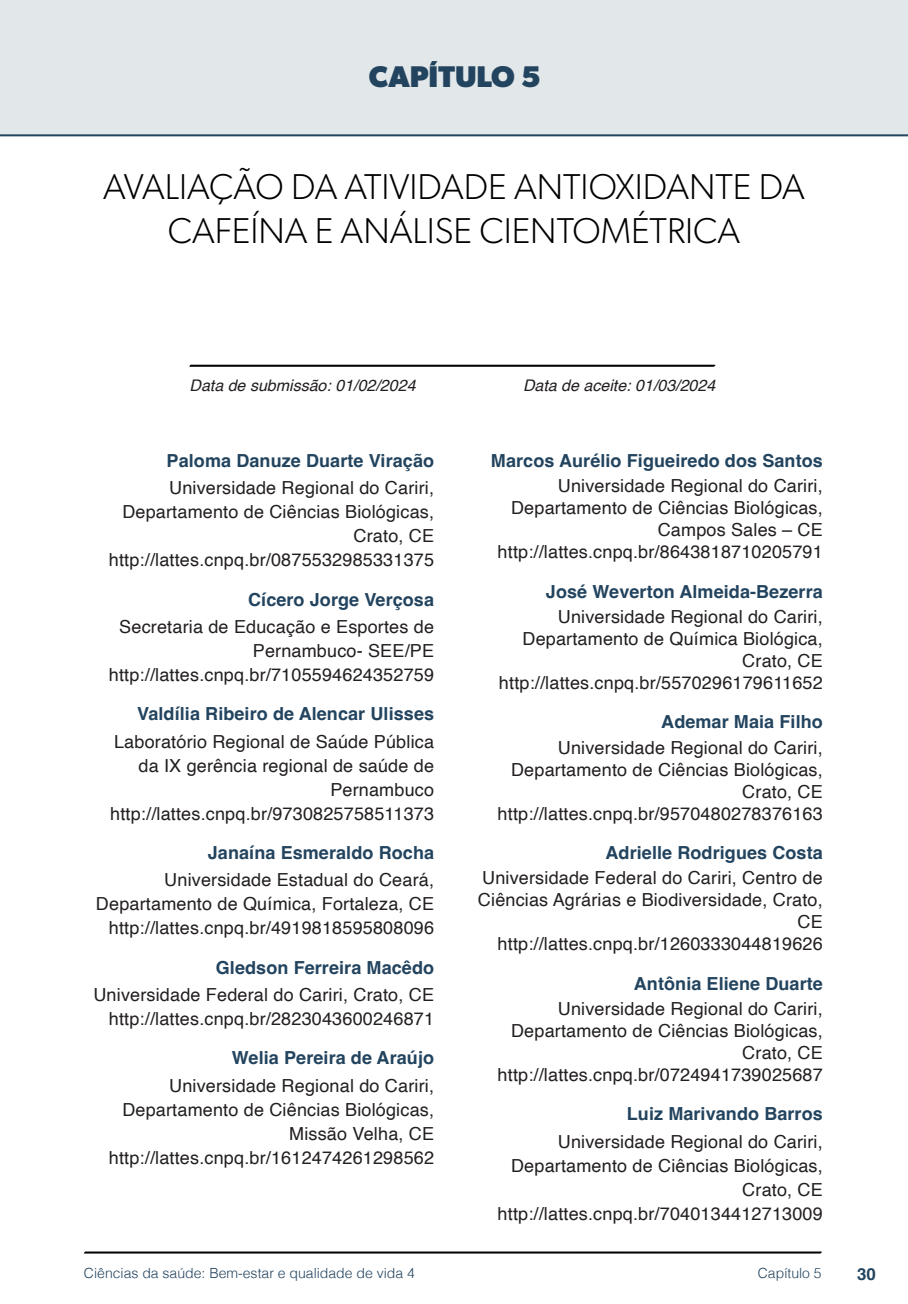
<style>
.page{position:relative;width:908px;height:1304px;background:#fff}
.page>*{position:absolute;margin:0;border:0;box-sizing:border-box;transform-origin:0 0}
.nome_artigos{font:300 36px/44px "Gibson";color:#000;text-align:center}
.capítulos{font:700 30px "Gibson";color:#23445f}
.info_autores{font:18px/24px "Helvetica";letter-spacing:.01em;color:#231f20;text-align:right}
.nome_autores{font:700 18px "Helvetica";letter-spacing:.005em;color:#23445f}
.t1{font:700 16.8px "Helvetica";color:#23445f}
.data{font:italic 16px "Helvetica";color:#231f20}
.t2{font:300 14px "Helvetica";color:#23445f}
</style>
<div class="page">
<svg style="left:84px;top:1251px;width:737px;height:3px;background:#515151"></svg>
<div style="left:0;top:0;width:907px;height:136px;background:#e2e7e9"></div>
<svg style="left:189px;top:364px;width:526px;height:3px;background:#4f4f4f"></svg>
<div style="left:44px;top:72px;width:68px;height:61px;background:#e2e7e9"></div>
<p class="capítulos" style="left:369px;top:58px;width:173px">CAPÍTULO 5</p>
<p class="nome_artigos" style="left:103px;top:164px;width:703px">AVALIAÇÃO DA ATIVIDADE ANTIOXIDANTE DA<br>CAFEÍNA E ANÁLISE CIENTOMÉTRICA</p>
<p class="data" style="left:189px;top:373px;width:227px">Data de submissão: 01/02/2024</p>
<p class="data" style="left:523px;top:373px;width:194px">Data de aceite: 01/03/2024</p>
<p class="nome_autores" style="left:166px;top:450px;width:269px">Paloma Danuze Duarte Viração</p>
<p class="info_autores" style="left:122px;top:477px;width:313px">Universidade Regional do Cariri,<br>Departamento de Ciências Biológicas,<br>Crato, CE</p>
<p class="info_autores" style="left:109px;top:549px;width:326px">http://lattes.cnpq.br/0875532985331375</p>
<p class="nome_autores" style="left:248px;top:588px;width:187px">Cícero Jorge Verçosa</p>
<p class="info_autores" style="left:119px;top:615px;width:316px">Secretaria de Educação e Esportes de<br>Pernambuco- SEE/PE</p>
<p class="info_autores" style="left:109px;top:663px;width:326px">http://lattes.cnpq.br/7105594624352759</p>
<p class="nome_autores" style="left:137px;top:703px;width:298px">Valdília Ribeiro de Alencar Ulisses</p>
<p class="info_autores" style="left:114px;top:730px;width:321px">Laboratório Regional de Saúde Pública da IX gerência regional de saúde de<br>Pernambuco</p>
<p class="info_autores" style="left:110px;top:802px;width:325px">http://lattes.cnpq.br/9730825758511373</p>
<p class="nome_autores" style="left:208px;top:842px;width:228px">Janaína Esmeraldo Rocha</p>
<p class="info_autores" style="left:96px;top:869px;width:339px">Universidade Estadual do Ceará,<br>Departamento de Química, Fortaleza, CE</p>
<p class="info_autores" style="left:109px;top:917px;width:326px">http://lattes.cnpq.br/4919818595808096</p>
<p class="nome_autores" style="left:216px;top:956px;width:220px">Gledson Ferreira Macêdo</p>
<p class="info_autores" style="left:93px;top:983px;width:342px">Universidade Federal do Cariri, Crato, CE</p>
<p class="info_autores" style="left:109px;top:1007px;width:326px">http://lattes.cnpq.br/2823043600246871</p>
<p class="nome_autores" style="left:232px;top:1047px;width:204px">Welia Pereira de Araújo</p>
<p class="info_autores" style="left:122px;top:1074px;width:313px">Universidade Regional do Cariri,<br>Departamento de Ciências Biológicas,<br>Missão Velha, CE</p>
<p class="info_autores" style="left:109px;top:1146px;width:326px">http://lattes.cnpq.br/1612474261298562</p>
<p class="nome_autores" style="left:491px;top:450px;width:333px">Marcos Aurélio Figueiredo dos Santos</p>
<p class="info_autores" style="left:511px;top:476px;width:313px;line-height:22px">Universidade Regional do Cariri,<br>Departamento de Ciências Biológicas,<br>Campos Sales – CE</p>
<p class="info_autores" style="left:497px;top:541px;width:326px">http://lattes.cnpq.br/8643818710205791</p>
<p class="nome_autores" style="left:545px;top:580px;width:278px">José Weverton Almeida-Bezerra</p>
<p class="info_autores" style="left:522px;top:606px;width:302px;line-height:22px">Universidade Regional do Cariri,<br>Departamento de Química Biológica,<br>Crato, CE</p>
<p class="info_autores" style="left:498px;top:671px;width:325px">http://lattes.cnpq.br/5570296179611652</p>
<p class="nome_autores" style="left:661px;top:711px;width:163px">Ademar Maia Filho</p>
<p class="info_autores" style="left:511px;top:737px;width:313px;line-height:22px">Universidade Regional do Cariri,<br>Departamento de Ciências Biológicas,<br>Crato, CE</p>
<p class="info_autores" style="left:497px;top:802px;width:326px">http://lattes.cnpq.br/9570480278376163</p>
<p class="nome_autores" style="left:605px;top:842px;width:219px">Adrielle Rodrigues Costa</p>
<p class="info_autores" style="left:477px;top:868px;width:346px;line-height:22px">Universidade Federal do Cariri, Centro de<br>Ciências Agrárias e Biodiversidade, Crato,<br>CE</p>
<p class="info_autores" style="left:497px;top:933px;width:326px">http://lattes.cnpq.br/1260333044819626</p>
<p class="nome_autores" style="left:633px;top:972px;width:190px">Antônia Eliene Duarte</p>
<p class="info_autores" style="left:511px;top:998px;width:313px;line-height:22px">Universidade Regional do Cariri,<br>Departamento de Ciências Biológicas,<br>Crato, CE</p>
<p class="info_autores" style="left:497px;top:1063px;width:326px">http://lattes.cnpq.br/0724941739025687</p>
<p class="nome_autores" style="left:626px;top:1103px;width:197px">Luiz Marivando Barros</p>
<p class="info_autores" style="left:511px;top:1130px;width:313px">Universidade Regional do Cariri,<br>Departamento de Ciências Biológicas,<br>Crato, CE</p>
<p class="info_autores" style="left:497px;top:1202px;width:326px">http://lattes.cnpq.br/7040134412713009</p>
<p class="t2" style="left:84px;top:1261px;width:332px">Ciências da saúde: Bem-estar e qualidade de vida 4</p>
<p class="t2" style="left:757px;top:1261px;width:65px">Capítulo 5</p>
<p class="t1" style="left:856px;top:1264px;width:20px">30</p>
</div>
